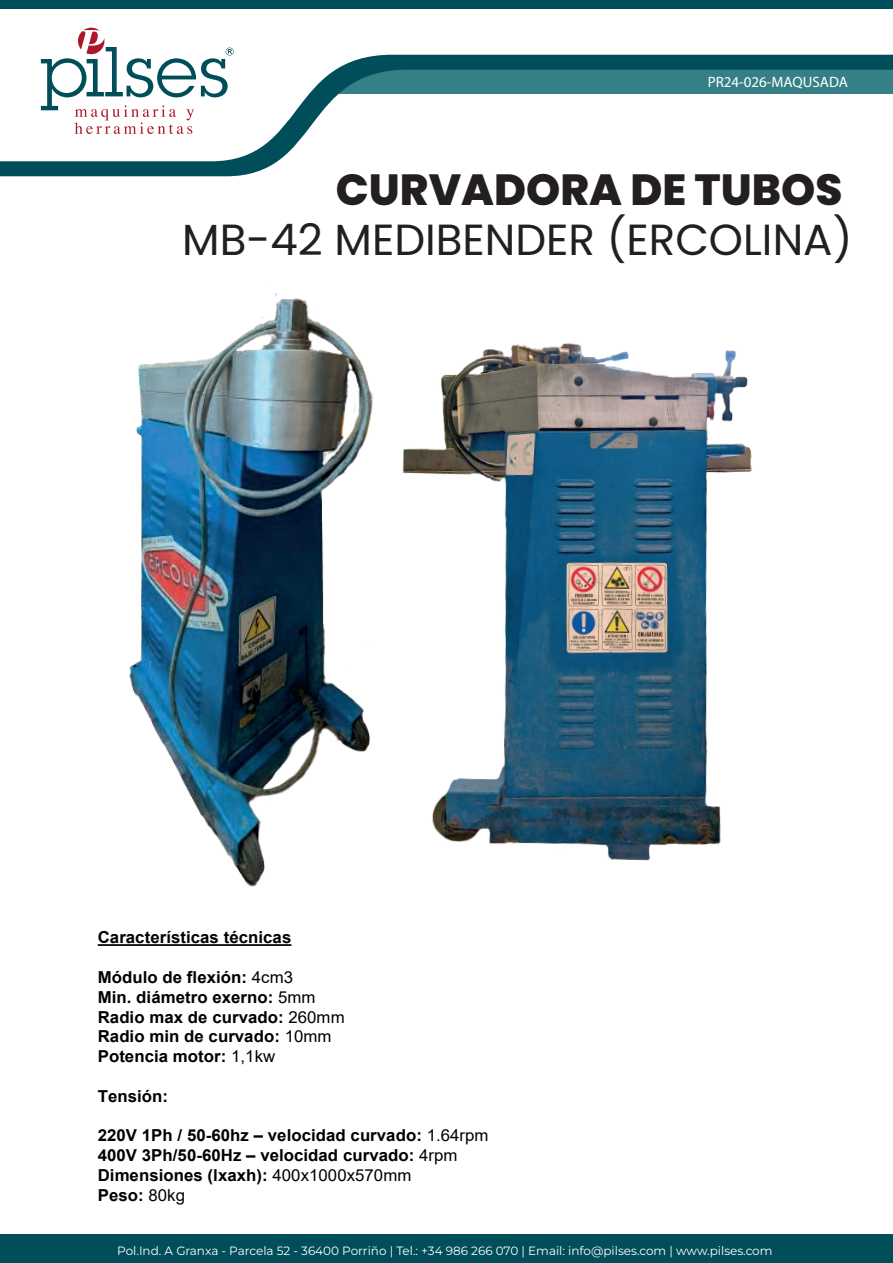
<style>
.page{position:relative;width:893px;height:1263px;background:#fff}
.page>*{position:absolute;margin:0;border:0;box-sizing:border-box;transform-origin:0 0}
.t1{font:43.5px "Poppins";color:#231f20}
.t2{font:800 43.5px "Poppins";color:#231f20}
.t3{font:700 16.5px/19.8px "Arial";letter-spacing:.005em;color:#000001}
.t4{font:15px "Myriad Pro";color:#fff}
.t5{font:12px "Montserrat";color:#fff}
.s1{font-weight:400}
</style>
<div class="page">
<div style="left:0;top:1234px;width:893px;height:29px;background:#004e59"></div>
<svg style="left:0;top:161px;width:278px;height:15px;background:#115a64"></svg>
<svg style="left:40px;top:27px;width:853px;height:134px"></svg>
<svg style="left:41px;top:28px;width:193px;height:106px"></svg>
<div style="left:0;top:0;width:893px;height:9px;background:#004e59"></div>
<hr style="left:98px;top:944px;width:193px;height:2px;background:#000001">
<img style="left:492px;top:343px;width:261px;height:518px">
<img style="left:129px;top:293px;width:363px;height:594px">
<p class="t4" style="left:708px;top:73px;width:142px">PR24-026-MAQUSADA</p>
<h1 class="t2" style="left:336px;top:165px;width:508px">CURVADORA DE TUBOS</h1>
<h1 class="t1" style="left:182px;top:215px;width:672px">MB-42 MEDIBENDER (ERCOLINA)</h1>
<p class="t3" style="left:98px;top:928px;width:195px">Características técnicas</p>
<p class="t3" style="left:98px;top:967px;width:248px">Módulo de flexión: <span class="s1">4cm3<br></span>Min. diámetro exerno: <span class="s1">5mm<br></span>Radio max de curvado: <span class="s1">260mm<br></span>Radio min de curvado: <span class="s1">10mm<br></span>Potencia motor: <span class="s1">1,1kw</span></p>
<p class="t3" style="left:98px;top:1086px;width:72px">Tensión:</p>
<p class="t3" style="left:98px;top:1126px;width:392px">220V 1Ph / 50-60hz – velocidad curvado: <span class="s1">1.64rpm </span>400V 3Ph/50-60Hz – velocidad curvado: <span class="s1">4rpm </span>Dimensiones (lxaxh): <span class="s1">400x1000x570mm<br></span>Peso: <span class="s1">80kg</span></p>
<p class="t5" style="left:117px;top:1243px;width:657px">Pol.Ind. A Granxa - Parcela 52 - 36400 Porriño | Tel.: +34 986 266 070 | Email: info@pilses.com | www.pilses.com</p>
</div>
